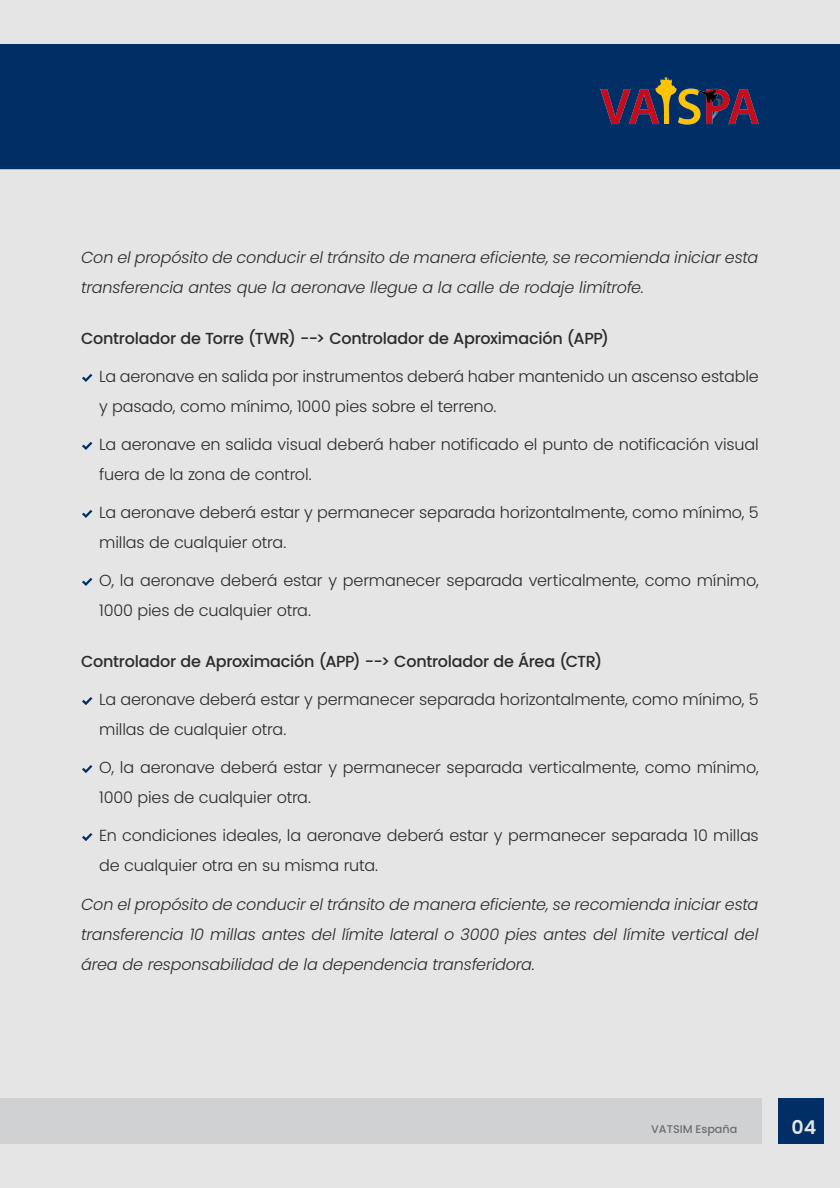
<style>
.page{position:relative;width:840px;height:1188px;background:#e5e5e6}
.page>*{position:absolute;margin:0;border:0;box-sizing:border-box;transform-origin:0 0}
.t1{font:600 19px "Poppins";color:#e5e5e6}
.t2{font:300 16px/30px "Poppins";letter-spacing:-.01em;color:#2b2b2b}
.t3{font:italic 300 16px/30px "Poppins";letter-spacing:-.01em;color:#2b2b2b}
.t4{font:500 16px "Poppins";letter-spacing:-.015em;color:#2b2b2b}
.t5{font:500 11.2px "Poppins";color:#6d6e70}
</style>
<div class="page">
<div style="left:0;top:1099px;width:761px;height:45px;background:#cfd1d2"></div>
<div style="left:0;top:44px;width:840px;height:125px;background:#002e65"></div>
<img style="left:601px;top:78px;width:158px;height:47px">
<div style="left:778px;top:1099px;width:46px;height:45px;background:#002e65"></div>
<svg style="left:82px;top:374px;width:10px;height:8px"></svg>
<svg style="left:82px;top:442px;width:10px;height:8px"></svg>
<svg style="left:82px;top:510px;width:10px;height:8px"></svg>
<svg style="left:82px;top:578px;width:10px;height:8px"></svg>
<svg style="left:82px;top:697px;width:10px;height:8px"></svg>
<svg style="left:82px;top:765px;width:10px;height:8px"></svg>
<svg style="left:82px;top:833px;width:10px;height:8px"></svg>
<p class="t3" style="left:81px;top:242px;width:679px">Con el propósito de conducir el tránsito de manera eficiente, se recomienda iniciar esta transferencia antes que la aeronave llegue a la calle de rodaje limítrofe.</p>
<p class="t4" style="left:81px;top:329px;width:529px">Controlador de Torre (TWR) --&gt; Controlador de Aproximación (APP)</p>
<p class="t2" style="left:99px;top:362px;width:661px">La aeronave en salida por instrumentos deberá haber mantenido un ascenso estable y pasado, como mínimo, 1000 pies sobre el terreno.</p>
<p class="t2" style="left:99px;top:430px;width:661px">La aeronave en salida visual deberá haber notificado el punto de notificación visual fuera de la zona de control.</p>
<p class="t2" style="left:99px;top:498px;width:661px">La aeronave deberá estar y permanecer separada horizontalmente, como mínimo, 5 millas de cualquier otra.</p>
<p class="t2" style="left:99px;top:566px;width:661px">O, la aeronave deberá estar y permanecer separada verticalmente, como mínimo,<br>1000 pies de cualquier otra.</p>
<p class="t4" style="left:81px;top:652px;width:523px">Controlador de Aproximación (APP) --&gt; Controlador de Área (CTR)</p>
<p class="t2" style="left:99px;top:685px;width:661px">La aeronave deberá estar y permanecer separada horizontalmente, como mínimo, 5 millas de cualquier otra.</p>
<p class="t2" style="left:99px;top:753px;width:661px">O, la aeronave deberá estar y permanecer separada verticalmente, como mínimo,<br>1000 pies de cualquier otra.</p>
<p class="t2" style="left:99px;top:821px;width:661px">En condiciones ideales, la aeronave deberá estar y permanecer separada 10 millas de cualquier otra en su misma ruta.</p>
<p class="t3" style="left:81px;top:889px;width:679px;text-align:justify">Con el propósito de conducir el tránsito de manera eficiente, se recomienda iniciar esta transferencia 10 millas antes del límite lateral o 3000 pies antes del límite vertical del área de responsabilidad de la dependencia transferidora.</p>
<p class="t5" style="left:651px;top:1123px;width:88px">VATSIM España</p>
<p class="t1" style="left:792px;top:1116px;width:26px">04</p>
</div>
